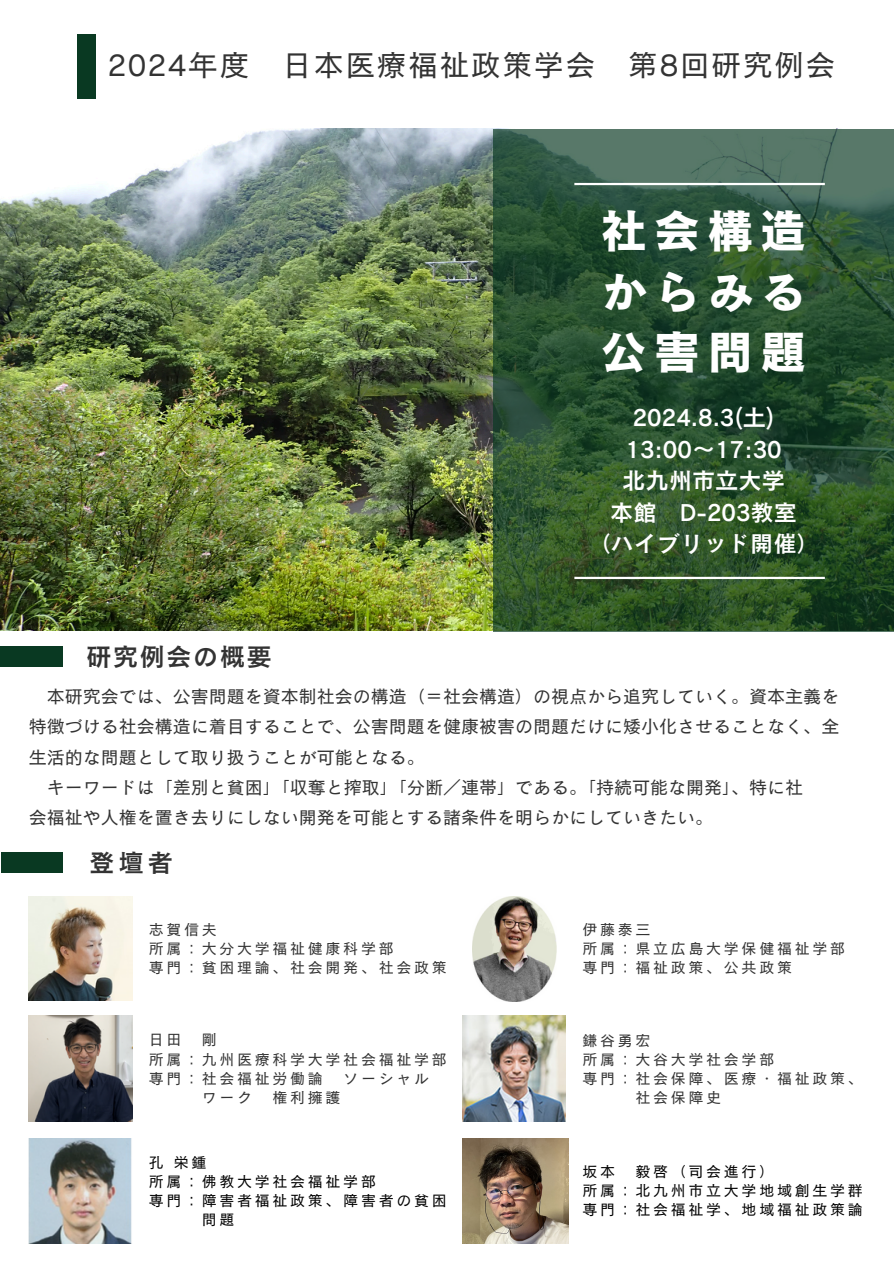
<style>
.page{position:relative;width:894px;height:1264px;background:#fff}
.page>*{position:absolute;margin:0;border:0;box-sizing:border-box;transform-origin:0 0}
.t1{font:47.1px/60.8px "Canva Cezanne Pro N B";letter-spacing:.13em;color:#fff;text-align:justify}
.t2{font:30px "Canva Cezanne Pro N M";letter-spacing:.05em;color:#333}
.t3{font:25.5px "Canva Cezanne Pro N DB";letter-spacing:.05em;color:#333}
.t4{font:23.25px/31.5px "Canva Cezanne Pro N DB";color:#fff;text-align:center}
.t5{font:18px "Canva Cezanne Pro N M";color:#333}
.t6{font:15px "Canva Cezanne Pro N M";letter-spacing:.18em;color:#333}
.t7{font:15px "Canva Cezanne Pro N M";letter-spacing:.18em;color:#000}
</style>
<div class="page">
<div style="left:0;top:646px;width:63px;height:20px;background:#093922"></div>
<div style="left:1px;top:852px;width:62px;height:21px;background:#093922"></div>
<img style="left:0;top:128px;width:839px;height:502px">
<svg style="left:493px;top:129px;width:400px;height:502px;background:#2e5333"></svg>
<hr style="left:574px;top:577px;width:250px;height:2px;background:#fff">
<hr style="left:574px;top:183px;width:250px;height:2px;background:#fff">
<div style="left:78px;top:34px;width:18px;height:65px;background:#093922"></div>
<img style="left:29px;top:896px;width:103px;height:104px">
<img style="left:29px;top:1015px;width:103px;height:106px">
<img style="left:472px;top:896px;width:84px;height:105px">
<img style="left:462px;top:1015px;width:103px;height:106px">
<img style="left:29px;top:1138px;width:103px;height:105px">
<img style="left:462px;top:1138px;width:106px;height:105px">
<p class="t2" style="left:108px;top:50px;width:729px">2024年度 日本医療福祉政策学会 第8回研究例会</p>
<p class="t1" style="left:600px;top:200px;width:208px">社会構造からみる公害問題</p>
<p class="t4" style="left:587px;top:401px;width:234px">2024.8.3(土)<br>13:00〜17:30<br>北九州市立大学<br>本館 D-203教室<br>（ハイブリッド開催）</p>
<p class="t3" style="left:86px;top:643px;width:187px">研究例会の概要</p>
<p class="t5" style="left:47px;top:687px;width:794px">本研究会では、公害問題を資本制社会の構造（＝社会構造）の視点から追究していく。資本主義を</p>
<p class="t5" style="left:29px;top:717px;width:812px">特徴づける社会構造に着目することで、公害問題を健康被害の問題だけに矮小化させることなく、全</p>
<p class="t5" style="left:29px;top:747px;width:398px">生活的な問題として取り扱うことが可能となる。</p>
<p class="t5" style="left:47px;top:778px;width:758px">キーワードは「差別と貧困」「収奪と搾取」「分断／連帯」である。「持続可能な開発」、特に社</p>
<p class="t5" style="left:29px;top:808px;width:686px">会福祉や人権を置き去りにしない開発を可能とする諸条件を明らかにしていきたい。</p>
<p class="t3" style="left:89px;top:849px;width:85px">登壇者</p>
<p class="t6" style="left:149px;top:921px;width:70px">志賀信夫</p>
<p class="t6" style="left:149px;top:940px;width:246px">所属：大分大学福祉健康科学部</p>
<p class="t6" style="left:149px;top:959px;width:299px">専門：貧困理論、社会開発、社会政策</p>
<p class="t6" style="left:149px;top:1032px;width:30px">日田</p>
<p class="t6" style="left:202px;top:1032px;width:16px">剛</p>
<p class="t6" style="left:149px;top:1051px;width:299px">所属：九州医療科学大学社会福祉学部</p>
<p class="t6" style="left:149px;top:1070px;width:176px">専門：社会福祉労働論</p>
<p class="t6" style="left:343px;top:1070px;width:87px">ソーシャル</p>
<p class="t6" style="left:202px;top:1089px;width:52px">ワーク</p>
<p class="t6" style="left:272px;top:1089px;width:70px">権利擁護</p>
<p class="t7" style="left:149px;top:1154px;width:59px">孔 栄鍾</p>
<p class="t7" style="left:149px;top:1173px;width:229px">所属：佛教大学社会福祉学部</p>
<p class="t7" style="left:149px;top:1192px;width:299px">専門：障害者福祉政策、障害者の貧困</p>
<p class="t7" style="left:202px;top:1211px;width:34px">問題</p>
<p class="t6" style="left:582px;top:921px;width:70px">伊藤泰三</p>
<p class="t6" style="left:582px;top:940px;width:264px">所属：県立広島大学保健福祉学部</p>
<p class="t6" style="left:582px;top:959px;width:211px">専門：福祉政策、公共政策</p>
<p class="t6" style="left:582px;top:1032px;width:70px">鎌谷勇宏</p>
<p class="t6" style="left:582px;top:1051px;width:193px">所属：大谷大学社会学部</p>
<p class="t6" style="left:582px;top:1071px;width:282px">専門：社会保障、医療・福祉政策、</p>
<p class="t6" style="left:635px;top:1090px;width:87px">社会保障史</p>
<p class="t7" style="left:582px;top:1163px;width:34px">坂本</p>
<p class="t7" style="left:635px;top:1163px;width:140px">毅啓（司会進行）</p>
<p class="t7" style="left:582px;top:1182px;width:282px">所属：北九州市立大学地域創生学群</p>
<p class="t7" style="left:582px;top:1202px;width:282px">専門：社会福祉学、地域福祉政策論</p>
</div>
